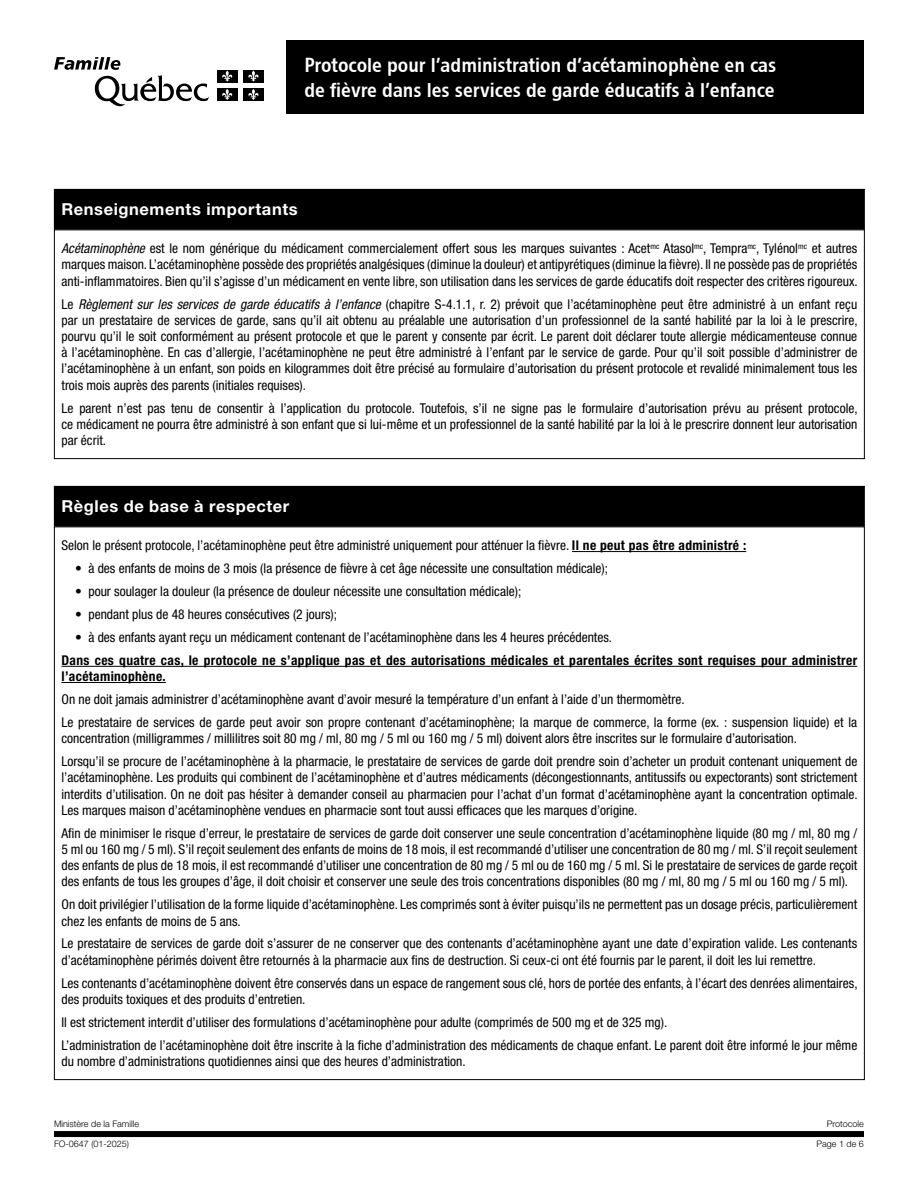
<style>
.page{position:relative;width:918px;height:1188px;background:#fff}
.page>*{position:absolute;margin:0;border:0;box-sizing:border-box;transform-origin:0 0}
.t1{font:20.25px/25.5px "Chaloult Cond Demi Gras Normal";color:#fff}
.t2{font:700 16.5px "Helvetica Neue LT Std";letter-spacing:.035em;color:#fff}
.t3{font:condensed 13.5px/16.2px "Helvetica Neue LT Std";color:#000;text-align:justify}
.t4{font:700 condensed 13.5px/16.2px "Helvetica Neue LT Std";letter-spacing:.025em;color:#000}
.t5{font:300 9px/19.6px "Helvetica Neue LT Std";color:#000;text-align:right}
.s1{font-style:italic}
.s2{font-weight:700}
</style>
<div class="page">
<div style="left:54px;top:1131px;width:810px;height:6px;background:#000"></div>
<svg style="left:54px;top:57px;width:155px;height:50px"></svg>
<div style="left:217px;top:70px;width:20px;height:12px;background:#000"></div>
<svg style="left:222px;top:70px;width:11px;height:12px"></svg>
<div style="left:243px;top:70px;width:21px;height:12px;background:#000"></div>
<svg style="left:248px;top:70px;width:11px;height:12px"></svg>
<div style="left:217px;top:88px;width:20px;height:13px;background:#000"></div>
<svg style="left:222px;top:89px;width:11px;height:11px"></svg>
<div style="left:243px;top:88px;width:21px;height:13px;background:#000"></div>
<svg style="left:248px;top:89px;width:11px;height:11px"></svg>
<div style="left:286px;top:40px;width:578px;height:73px;background:#000"></div>
<div style="left:54px;top:189px;width:810px;height:40px;background:#000"></div>
<div style="left:54px;top:189px;width:811px;height:41px;border:1px solid #000"></div>
<div style="left:54px;top:486px;width:810px;height:40px;background:#000"></div>
<div style="left:54px;top:230px;width:811px;height:229px;border:1px solid #000"></div>
<hr style="left:572px;top:551px;width:174px;height:1px;background:#000">
<hr style="left:62px;top:666px;width:795px;height:1px;background:#000">
<hr style="left:62px;top:682px;width:104px;height:1px;background:#000">
<h1 class="t1" style="left:304px;top:51px;width:473px">Protocole pour l’administration d’acétaminophène en cas de fièvre dans les services de garde éducatifs à l’enfance</h1>
<h2 class="t2" style="left:62px;top:199px;width:238px">Renseignements importants</h2>
<p class="t3" style="left:62px;top:240px;width:798px"><span class="s1">Acétaminophène</span> est le nom générique du médicament commercialement offert sous les marques suivantes : Acet<sup>mc</sup> Atasol<sup>mc</sup>, Tempra<sup>mc</sup>, Tylénol<sup>mc</sup> et autres marques maison. L’acétaminophène possède des propriétés analgésiques (diminue la douleur) et antipyrétiques (diminue la fièvre). Il ne possède pas de propriétés anti‑inflammatoires. Bien qu’il s’agisse d’un médicament en vente libre, son utilisation dans les services de garde éducatifs doit respecter des critères rigoureux.</p>
<p class="t3" style="left:62px;top:296px;width:798px">Le <span class="s1">Règlement sur les services de garde éducatifs à l’enfance</span> (chapitre S‑4.1.1, r. 2) prévoit que l’acétaminophène peut être administré à un enfant reçu par un prestataire de services de garde, sans qu’il ait obtenu au préalable une autorisation d’un professionnel de la santé habilité par la loi à le prescrire, pourvu qu’il le soit conformément au présent protocole et que le parent y consente par écrit. Le parent doit déclarer toute allergie médicamenteuse connue à l’acétaminophène. En cas d’allergie, l’acétaminophène ne peut être administré à l’enfant par le service de garde. Pour qu’il soit possible d’administrer de l’acétaminophène à un enfant, son poids en kilogrammes doit être précisé au formulaire d’autorisation du présent protocole et revalidé minimalement tous les trois mois auprès des parents (initiales requises).</p>
<p class="t3" style="left:62px;top:400px;width:798px">Le parent n’est pas tenu de consentir à l’application du protocole. Toutefois, s’il ne signe pas le formulaire d’autorisation prévu au présent protocole, ce médicament ne pourra être administré à son enfant que si lui‑même et un professionnel de la santé habilité par la loi à le prescrire donnent leur autorisation par écrit.</p>
<h2 class="t2" style="left:62px;top:496px;width:229px">Règles de base à respecter</h2>
<p class="t3" style="left:62px;top:537px;width:686px">Selon le présent protocole, l’acétaminophène peut être administré uniquement pour atténuer la fièvre. <span class="s2">Il ne peut pas être administré :</span></p>
<p class="t3" style="left:75px;top:560px;width:535px">• à des enfants de moins de 3 mois (la présence de fièvre à cet âge nécessite une consultation médicale);</p>
<p class="t3" style="left:75px;top:583px;width:448px">• pour soulager la douleur (la présence de douleur nécessite une consultation médicale);</p>
<p class="t3" style="left:75px;top:606px;width:264px">• pendant plus de 48 heures consécutives (2 jours);</p>
<p class="t3" style="left:75px;top:629px;width:539px">• à des enfants ayant reçu un médicament contenant de l’acétaminophène dans les 4 heures précédentes.</p>
<p class="t4" style="left:62px;top:652px;width:797px">Dans ces quatre cas, le protocole ne s’applique pas et des autorisations médicales et parentales écrites sont requises pour administrer l’acétaminophène.</p>
<p class="t3" style="left:62px;top:691px;width:625px">On ne doit jamais administrer d’acétaminophène avant d’avoir mesuré la température d’un enfant à l’aide d’un thermomètre.</p>
<p class="t3" style="left:62px;top:714px;width:797px">Le prestataire de services de garde peut avoir son propre contenant d’acétaminophène; la marque de commerce, la forme (ex. : suspension liquide) et la concentration (milligrammes / millilitres soit 80 mg / ml, 80 mg / 5 ml ou 160 mg / 5 ml) doivent alors être inscrites sur le formulaire d’autorisation.</p>
<p class="t3" style="left:62px;top:753px;width:798px">Lorsqu’il se procure de l’acétaminophène à la pharmacie, le prestataire de services de garde doit prendre soin d’acheter un produit contenant uniquement de l’acétaminophène. Les produits qui combinent de l’acétaminophène et d’autres médicaments (décongestionnants, antitussifs ou expectorants) sont strictement interdits d’utilisation. On ne doit pas hésiter à demander conseil au pharmacien pour l’achat d’un format d’acétaminophène ayant la concentration optimale.<br>Les marques maison d’acétaminophène vendues en pharmacie sont tout aussi efficaces que les marques d’origine.</p>
<p class="t3" style="left:62px;top:825px;width:797px">Afin de minimiser le risque d’erreur, le prestataire de services de garde doit conserver une seule concentration d’acétaminophène liquide (80 mg / ml, 80 mg / 5 ml ou 160 mg / 5 ml). S’il reçoit seulement des enfants de moins de 18 mois, il est recommandé d’utiliser une concentration de 80 mg / ml. S’il reçoit seulement des enfants de plus de 18 mois, il est recommandé d’utiliser une concentration de 80 mg / 5 ml ou de 160 mg / 5 ml. Si le prestataire de services de garde reçoit des enfants de tous les groupes d’âge, il doit choisir et conserver une seule des trois concentrations disponibles (80 mg / ml, 80 mg / 5 ml ou 160 mg / 5 ml).</p>
<p class="t3" style="left:62px;top:896px;width:797px">On doit privilégier l’utilisation de la forme liquide d’acétaminophène. Les comprimés sont à éviter puisqu’ils ne permettent pas un dosage précis, particulièrement chez les enfants de moins de 5 ans.</p>
<p class="t3" style="left:62px;top:936px;width:797px">Le prestataire de services de garde doit s’assurer de ne conserver que des contenants d’acétaminophène ayant une date d’expiration valide. Les contenants d’acétaminophène périmés doivent être retournés à la pharmacie aux fins de destruction. Si ceux‑ci ont été fournis par le parent, il doit les lui remettre.</p>
<p class="t3" style="left:62px;top:975px;width:798px">Les contenants d’acétaminophène doivent être conservés dans un espace de rangement sous clé, hors de portée des enfants, à l’écart des denrées alimentaires, des produits toxiques et des produits d’entretien.</p>
<p class="t3" style="left:62px;top:1014px;width:607px">Il est strictement interdit d’utiliser des formulations d’acétaminophène pour adulte (comprimés de 500 mg et de 325 mg).</p>
<p class="t3" style="left:62px;top:1037px;width:797px">L’administration de l’acétaminophène doit être inscrite à la fiche d’administration des médicaments de chaque enfant. Le parent doit être informé le jour même du nombre d’administrations quotidiennes ainsi que des heures d’administration.</p>
<p class="t5" style="left:54px;top:1114px;width:87px">Ministère de la Famille</p>
<p class="t5" style="left:817px;top:1114px;width:49px">Protocole<br>Page 1 de 6</p>
<p class="t5" style="left:54px;top:1134px;width:77px">FO-0647 (01-2025)</p>
</div>
